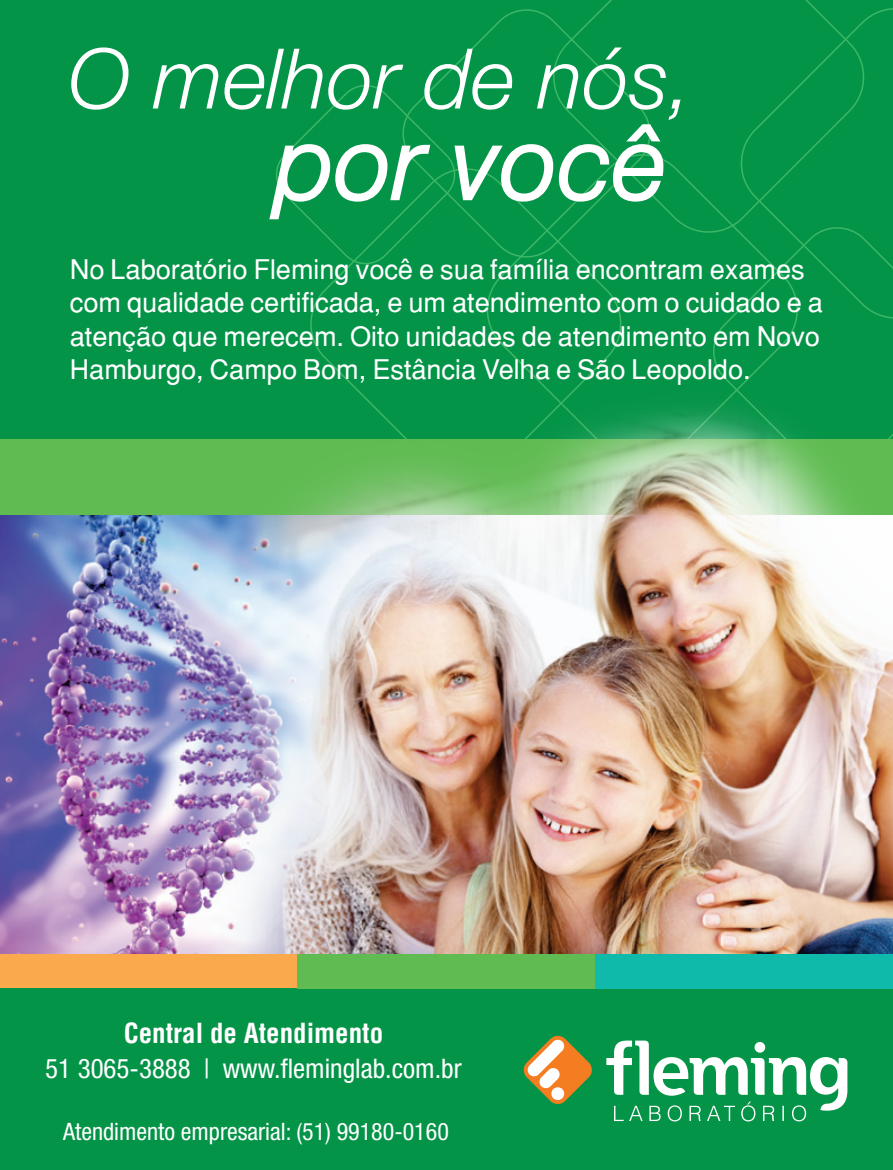
<style>
.page{position:relative;width:893px;height:1170px;background:#fff}
.page>*{position:absolute;margin:0;border:0;box-sizing:border-box;transform-origin:0 0}
.t1{font:italic 100.35px "Helvetica Neue";letter-spacing:.02em;color:#fff}
.t2{font:italic 83.7px "Helvetica Neue";color:#fff}
.t3{font:27px/33.5px "Helvetica";color:#fff}
.t4{font:condensed 27px "Helvetica 57";color:#fff}
.t5{font:700 condensed 27px "Helvetica";color:#fff}
.t6{font:condensed 24px "Helvetica 57";color:#fff}
</style>
<div class="page">
<div style="left:0;top:0;width:893px;height:1169px;background:#049448"></div>
<div style="left:0;top:439px;width:893px;height:77px;background:#60bc52"></div>
<img style="left:0;top:516px;width:167px;height:437px">
<svg style="left:606px;top:1040px;width:241px;height:81px"></svg>
<svg style="left:523px;top:1034px;width:70px;height:70px"></svg>
<img style="left:167px;top:386px;width:726px;height:568px">
<div style="left:595px;top:953px;width:298px;height:34px;background:#10baaa"></div>
<div style="left:297px;top:953px;width:298px;height:34px;background:#60bc52"></div>
<div style="left:0;top:954px;width:297px;height:33px;background:#faaa4d"></div>
<h2 class="t2" style="left:68px;top:29px;width:626px">O melhor de nós,</h2>
<h1 class="t1" style="left:276px;top:103px;width:391px">por você</h1>
<p class="t3" style="left:70px;top:252px;width:755px">No Laboratório Fleming você e sua família encontram exames com qualidade certificada, e um atendimento com o cuidado e a atenção que merecem. Oito unidades de atendimento em Novo Hamburgo, Campo Bom, Estância Velha e São Leopoldo.</p>
<p class="t5" style="left:124px;top:1016px;width:261px">Central de Atendimento</p>
<p class="t4" style="left:45px;top:1052px;width:418px">51 3065-3888 | www.fleminglab.com.br</p>
<p class="t6" style="left:63px;top:1117px;width:387px">Atendimento empresarial: (51) 99180-0160</p>
</div>
